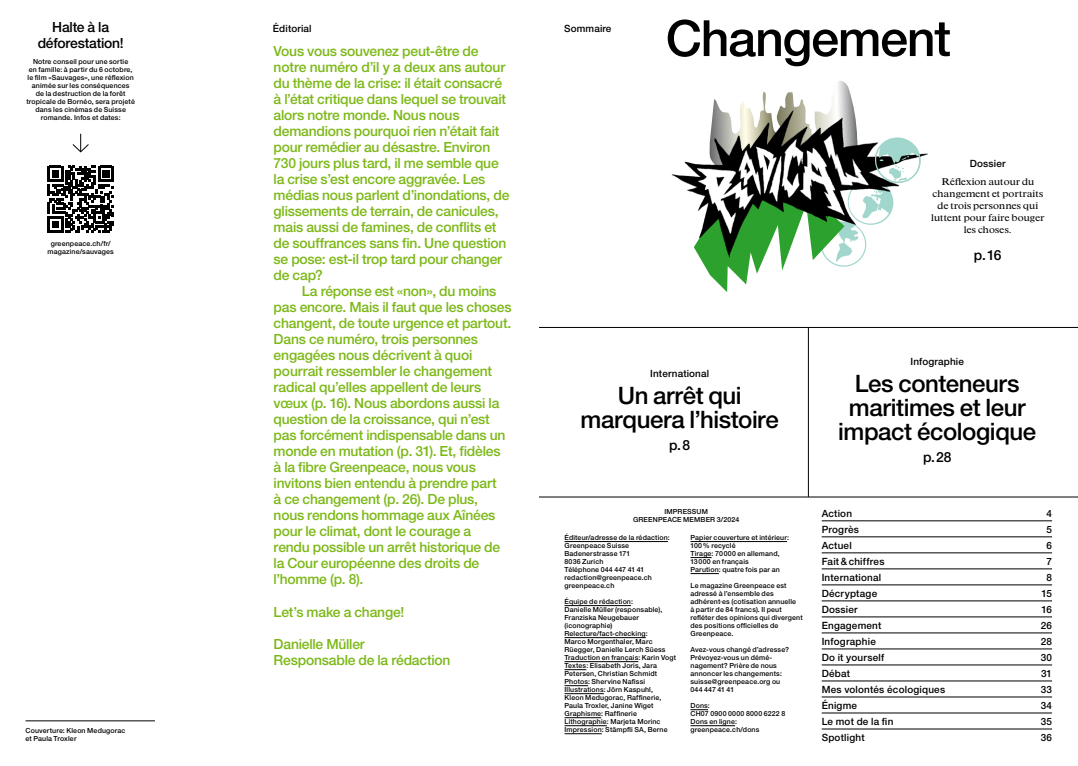
<style>
.page{position:relative;width:1078px;height:766px;background:#fff}
.page>*{position:absolute;margin:0;border:0;box-sizing:border-box;transform-origin:0 0}
.t1{font:500 50px "Helvetica Neue LT Std";letter-spacing:-.025em;color:#000}
.t2{font:500 24px/24px "Helvetica Neue LT Std";letter-spacing:-.015em;color:#000;text-align:center}
.t3{font:500 14px/16px "Helvetica Neue LT Std";letter-spacing:-.015em;color:#7cb817}
.t4{font:500 14px/16px "Helvetica Neue LT Std";letter-spacing:-.015em;color:#000;text-align:center}
.t5{font:500 10px "Helvetica Neue LT Std";letter-spacing:.02em;color:#000}
.t6{font:9px/12px "Times Small Text MT Std";letter-spacing:-.04em;color:#000;text-align:center}
.t7{font:500 7px/8px "Helvetica Neue LT Std";letter-spacing:.02em;color:#000}
</style>
<div class="page">
<img style="left:671px;top:161px;width:22px;height:31px">
<hr style="left:821px;top:520px;width:230px;height:1px;background:#000">
<hr style="left:821px;top:536px;width:230px;height:1px;background:#000">
<hr style="left:821px;top:552px;width:230px;height:1px;background:#000">
<hr style="left:821px;top:568px;width:230px;height:1px;background:#000">
<hr style="left:821px;top:584px;width:230px;height:1px;background:#000">
<hr style="left:821px;top:600px;width:230px;height:1px;background:#000">
<hr style="left:821px;top:616px;width:230px;height:1px;background:#000">
<hr style="left:821px;top:632px;width:230px;height:1px;background:#000">
<hr style="left:821px;top:648px;width:230px;height:1px;background:#000">
<hr style="left:821px;top:664px;width:230px;height:1px;background:#000">
<hr style="left:821px;top:680px;width:230px;height:1px;background:#000">
<hr style="left:821px;top:696px;width:230px;height:1px;background:#000">
<hr style="left:821px;top:712px;width:230px;height:1px;background:#000">
<hr style="left:821px;top:728px;width:230px;height:1px;background:#000">
<hr style="left:564px;top:541px;width:103px;height:1px;background:#000">
<hr style="left:564px;top:605px;width:67px;height:1px;background:#000">
<hr style="left:564px;top:637px;width:81px;height:1px;background:#000">
<hr style="left:564px;top:661px;width:74px;height:1px;background:#000">
<svg style="left:564px;top:669px;width:22px;height:1px"></svg>
<svg style="left:564px;top:685px;width:24px;height:1px"></svg>
<hr style="left:564px;top:693px;width:39px;height:1px;background:#000">
<hr style="left:564px;top:717px;width:37px;height:1px;background:#000">
<hr style="left:564px;top:725px;width:42px;height:1px;background:#000">
<hr style="left:564px;top:733px;width:37px;height:1px;background:#000">
<hr style="left:690px;top:541px;width:96px;height:1px;background:#000">
<svg style="left:690px;top:557px;width:21px;height:1px"></svg>
<svg style="left:690px;top:573px;width:28px;height:1px"></svg>
<svg style="left:690px;top:709px;width:17px;height:1px"></svg>
<hr style="left:690px;top:725px;width:45px;height:1px;background:#000">
<svg style="left:47px;top:166px;width:67px;height:66px"></svg>
<svg style="left:72px;top:134px;width:17px;height:19px"></svg>
<hr style="left:26px;top:720px;width:129px;height:1px;background:#000">
<hr style="left:539px;top:327px;width:538px;height:1px;background:#000">
<hr style="left:539px;top:496px;width:538px;height:1px;background:#000">
<hr style="left:807px;top:327px;width:1px;height:169px;background:#000">
<svg style="left:693px;top:81px;width:235px;height:211px"></svg>
<h3 class="t4" style="left:38px;top:19px;width:87px">Halte à la déforestation!</h3>
<p class="t7" style="left:26px;top:57px;width:110px;text-align:center">Notre conseil pour une sortie<br>en famille: à partir du 6 octobre, le film «Sauvages», une réflexion animée sur les conséquences<br>de la destruction de la forêt tropicale de Bornéo, sera projeté dans les cinémas de Suisse romande. Infos et dates:</p>
<p class="t7" style="left:47px;top:239px;width:68px;text-align:center">greenpeace.ch/fr/ magazine/sauvages</p>
<p class="t7" style="left:26px;top:725px;width:101px">Couverture: Kleon Medugorac et Paula Troxler</p>
<h3 class="t5" style="left:273px;top:22px;width:40px">Éditorial</h3>
<p class="t3" style="left:273px;top:43px;width:237px">Vous vous souvenez peut-être de notre numéro d’il y a deux ans autour du thème de la crise: il était consacré à l’état critique dans lequel se trouvait alors notre monde. Nous nous demandions pourquoi rien n’était fait pour remédier au désastre. Environ 730 jours plus tard, il me semble que la crise s’est encore aggravée. Les médias nous parlent d’inondations, de glissements de terrain, de canicules, mais aussi de famines, de conflits et de souffrances sans fin. Une question se pose: est-il trop tard pour changer de cap?</p>
<p class="t3" style="left:273px;top:283px;width:239px;text-indent:28px">La réponse est «non», du moins pas encore. Mais il faut que les choses changent, de toute urgence et partout.<br>Dans ce numéro, trois personnes engagées nous décrivent à quoi pourrait ressembler le changement radical qu’elles appellent de leurs vœux (p. 16). Nous abordons aussi la question de la croissance, qui n’est pas forcément indispensable dans un monde en mutation (p. 31). Et, fidèles à la fibre Greenpeace, nous vous invitons bien entendu à prendre part<br>à ce changement (p. 26). De plus, nous rendons hommage aux Aînées pour le climat, dont le courage a<br>rendu possible un arrêt historique de la Cour européenne des droits de l’homme (p. 8).</p>
<h3 class="t3" style="left:273px;top:603px;width:132px">Let’s make a change!</h3>
<h3 class="t3" style="left:273px;top:635px;width:178px">Danielle Müller<br>Responsable de la rédaction</h3>
<h3 class="t5" style="left:564px;top:22px;width:49px">Sommaire</h3>
<h1 class="t1" style="left:665px;top:8px;width:286px">Changement</h1>
<h3 class="t5" style="left:969px;top:157px;width:37px">Dossier</h3>
<p class="t6" style="left:930px;top:175px;width:115px">Réflexion autour du changement et portraits de trois personnes qui luttent pour faire bouger les choses.</p>
<h3 class="t4" style="left:973px;top:247px;width:29px">p.16</h3>
<h3 class="t5" style="left:650px;top:367px;width:60px">International</h3>
<h2 class="t2" style="left:580px;top:383px;width:200px">Un arrêt qui marquera l’histoire</h2>
<h3 class="t4" style="left:669px;top:437px;width:23px">p.8</h3>
<h3 class="t5" style="left:910px;top:355px;width:55px">Infographie</h3>
<h2 class="t2" style="left:838px;top:371px;width:199px">Les conteneurs maritimes et leur impact écologique</h2>
<h3 class="t4" style="left:922px;top:449px;width:30px">p.28</h3>
<p class="t7" style="left:633px;top:507px;width:108px;text-align:center">IMPRESSUM<br>GREENPEACE MEMBER 3/2024</p>
<h3 class="t5" style="left:821px;top:507px;width:32px">Action</h3>
<h3 class="t5" style="left:1046px;top:507px;width:7px">4</h3>
<h3 class="t5" style="left:821px;top:523px;width:39px">Progrès</h3>
<h3 class="t5" style="left:1046px;top:523px;width:7px">5</h3>
<h3 class="t5" style="left:821px;top:539px;width:32px">Actuel</h3>
<h3 class="t5" style="left:1046px;top:539px;width:7px">6</h3>
<h3 class="t5" style="left:821px;top:555px;width:64px">Fait&amp;chiffres</h3>
<h3 class="t5" style="left:1046px;top:555px;width:7px">7</h3>
<h3 class="t5" style="left:821px;top:571px;width:61px">International</h3>
<h3 class="t5" style="left:1046px;top:571px;width:7px">8</h3>
<h3 class="t5" style="left:821px;top:587px;width:57px">Décryptage</h3>
<h3 class="t5" style="left:1041px;top:587px;width:12px">15</h3>
<h3 class="t5" style="left:821px;top:603px;width:38px">Dossier</h3>
<h3 class="t5" style="left:1041px;top:603px;width:12px">16</h3>
<h3 class="t5" style="left:821px;top:619px;width:61px">Engagement</h3>
<h3 class="t5" style="left:1040px;top:619px;width:13px">26</h3>
<h3 class="t5" style="left:821px;top:635px;width:56px">Infographie</h3>
<h3 class="t5" style="left:1040px;top:635px;width:13px">28</h3>
<h3 class="t5" style="left:821px;top:651px;width:64px">Do it yourself</h3>
<h3 class="t5" style="left:1040px;top:651px;width:13px">30</h3>
<h3 class="t5" style="left:821px;top:667px;width:30px">Débat</h3>
<h3 class="t5" style="left:1040px;top:667px;width:13px">31</h3>
<h3 class="t5" style="left:821px;top:683px;width:125px">Mes volontés écologiques</h3>
<h3 class="t5" style="left:1040px;top:683px;width:13px">33</h3>
<h3 class="t5" style="left:821px;top:699px;width:37px">Énigme</h3>
<h3 class="t5" style="left:1040px;top:699px;width:13px">34</h3>
<h3 class="t5" style="left:821px;top:715px;width:73px">Le mot de la fin</h3>
<h3 class="t5" style="left:1040px;top:715px;width:13px">35</h3>
<h3 class="t5" style="left:821px;top:731px;width:44px">Spotlight</h3>
<h3 class="t5" style="left:1040px;top:731px;width:13px">36</h3>
<p class="t7" style="left:564px;top:533px;width:107px">Éditeur/adresse de la rédaction:<br>Greenpeace Suisse<br>Badenerstrasse 171<br>8036 Zurich<br>Téléphone 044 447 41 41 redaction@greenpeace.ch greenpeace.ch</p>
<p class="t7" style="left:564px;top:597px;width:113px">Équipe de rédaction:<br>Danielle Müller (responsable),<br>Franziska Neugebauer (iconographie)<br>Relecture/fact-checking:<br>Marco Morgenthaler, Marc<br>Rüegger, Danielle Lerch Süess<br>Traduction en français: Karin Vogt<br>Textes: Elisabeth Joris, Jara<br>Petersen, Christian Schmidt<br>Photos: Shervine Nafissi<br>Illustrations: Jörn Kaspuhl,<br>Kleon Medugorac, Raffinerie,<br>Paula Troxler, Janine Wiget<br>Graphisme: Raffinerie<br>Lithographie: Marjeta Morinc<br>Impression: Stämpfli SA, Berne</p>
<p class="t7" style="left:690px;top:533px;width:100px">Papier couverture et intérieur:<br>100% recyclé<br>Tirage: 70000 en allemand,<br>13000 en français<br>Parution: quatre fois par an</p>
<p class="t7" style="left:690px;top:581px;width:114px">Le magazine Greenpeace est adressé à l’ensemble des adhérent·es (cotisation annuelle<br>à partir de 84 francs). Il peut refléter des opinions qui divergent des positions officielles de<br>Greenpeace.</p>
<p class="t7" style="left:690px;top:645px;width:100px">Avez-vous changé d’adresse?<br>Prévoyez-vous un démé&shy;nagement? Prière de nous annoncer les changements: suisse@greenpeace.org ou<br>044 447 41 41</p>
<p class="t7" style="left:690px;top:701px;width:96px">Dons:<br>CH07 0900 0000 8000 6222 8<br>Dons en ligne: greenpeace.ch/dons</p>
</div>
